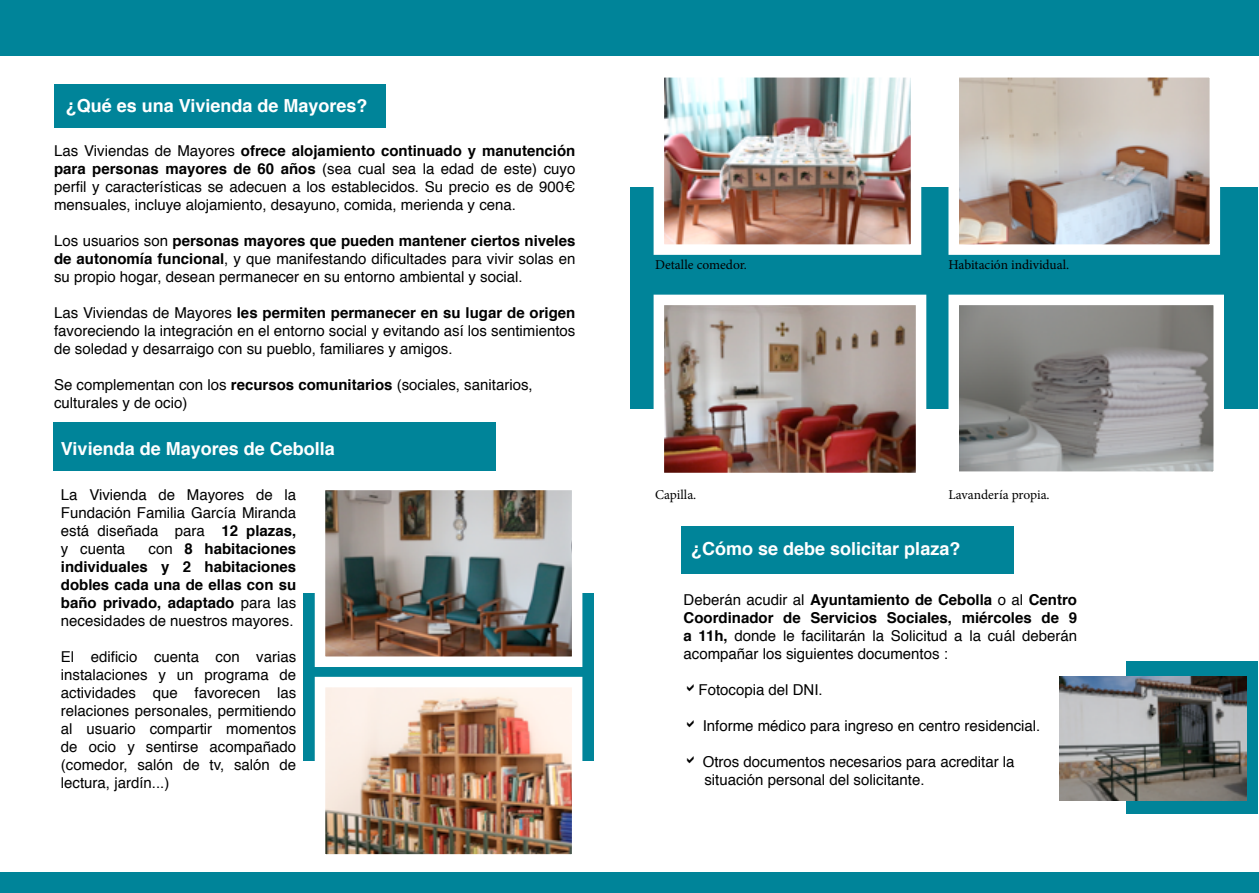
<style>
.page{position:relative;width:1259px;height:893px;background:#fff}
.page>*{position:absolute;margin:0;border:0;box-sizing:border-box;transform-origin:0 0}
.t1{font:700 18px "Helvetica";color:#fff}
.t2{font:15px/18px "Helvetica";color:#000;text-align:justify}
.t3{font:700 15px/18px "Helvetica";color:#000;text-align:justify}
.t4{font:13.5px "Minion Pro";color:#000}
.s1{font-weight:700}
.s2{font-weight:400}
</style>
<div class="page">
<div style="left:0;top:0;width:1259px;height:55px;background:#008499"></div>
<div style="left:0;top:873px;width:1259px;height:20px;background:#008499"></div>
<div style="left:630px;top:188px;width:628px;height:221px;background:#008499"></div>
<img style="left:664px;top:306px;width:251px;height:166px">
<div style="left:653px;top:295px;width:273px;height:188px;border:10px solid #fff"></div>
<img style="left:959px;top:306px;width:254px;height:165px">
<div style="left:948px;top:295px;width:276px;height:187px;border:10px solid #fff"></div>
<img style="left:959px;top:78px;width:250px;height:166px">
<div style="left:948px;top:67px;width:272px;height:188px;border:10px solid #fff"></div>
<img style="left:664px;top:78px;width:246px;height:166px">
<div style="left:653px;top:67px;width:268px;height:188px;border:10px solid #fff"></div>
<div style="left:54px;top:84px;width:332px;height:44px;background:#008499"></div>
<div style="left:54px;top:423px;width:442px;height:48px;background:#008499"></div>
<div style="left:681px;top:526px;width:332px;height:47px;background:#008499"></div>
<div style="left:303px;top:593px;width:291px;height:167px;background:#008499"></div>
<img style="left:326px;top:688px;width:245px;height:166px">
<div style="left:315px;top:677px;width:267px;height:188px;border:10px solid #fff"></div>
<img style="left:326px;top:491px;width:245px;height:165px">
<div style="left:315px;top:480px;width:267px;height:187px;border:10px solid #fff"></div>
<div style="left:1127px;top:661px;width:131px;height:152px;background:#008499"></div>
<img style="left:1059px;top:677px;width:187px;height:124px">
<p class="t1" style="left:66px;top:91px;width:303px">¿Qué es una Vivienda de Mayores?</p>
<p class="t2" style="left:54px;top:143px;width:523px">Las Viviendas de Mayores <span class="s1">ofrece alojamiento continuado y manutención para personas mayores de 60 años</span> (sea cual sea la edad de este) cuyo perfil y características se adecuen a los establecidos. Su precio es de 900€ mensuales, incluye alojamiento, desayuno, comida, merienda y cena.</p>
<p class="t2" style="left:54px;top:233px;width:523px">Los usuarios son <span class="s1">personas mayores que pueden mantener ciertos niveles de autonomía funcional</span>, y que manifestando dificultades para vivir solas en su propio hogar, desean permanecer en su entorno ambiental y social.</p>
<p class="t2" style="left:54px;top:305px;width:523px">Las Viviendas de Mayores <span class="s1">les permiten permanecer en su lugar de origen </span>favoreciendo la integración en el entorno social y evitando así los sentimientos de soledad y desarraigo con su pueblo, familiares y amigos.</p>
<p class="t2" style="left:54px;top:377px;width:480px">Se complementan con los <span class="s1">recursos comunitarios</span> (sociales, sanitarios, culturales y de ocio)</p>
<p class="t1" style="left:61px;top:434px;width:275px">Vivienda de Mayores de Cebolla</p>
<p class="t2" style="left:61px;top:487px;width:237px">La Vivienda de Mayores de la Fundación Familia García Miranda está diseñada para <span class="s1">12 plazas, </span>y cuenta</p>
<p class="t3" style="left:61px;top:540px;width:237px;text-indent:88px"><span class="s2">con</span> 8 habitaciones individuales y 2 habitaciones dobles cada una de ellas con su baño privado, adaptado <span class="s2">para las necesidades de nuestros mayores.</span></p>
<p class="t2" style="left:61px;top:649px;width:237px">El edificio cuenta con varias instalaciones y un programa de actividades que favorecen las relaciones personales, permitiendo al usuario compartir momentos de ocio y sentirse acompañado (comedor, salón de tv, salón de lectura, jardín...)</p>
<p class="t4" style="left:655px;top:256px;width:93px">Detalle comedor.</p>
<p class="t4" style="left:948px;top:256px;width:122px">Habitación individual.</p>
<p class="t4" style="left:655px;top:486px;width:43px">Capilla.</p>
<p class="t4" style="left:948px;top:486px;width:103px">Lavandería propia.</p>
<p class="t1" style="left:691px;top:534px;width:271px">¿Cómo se debe solicitar plaza?</p>
<p class="t2" style="left:683px;top:591px;width:395px">Deberán acudir al <span class="s1">Ayuntamiento de Cebolla</span> o al <span class="s1">Centro Coordinador de Servicios Sociales, miércoles de 9 a 11h,</span> donde le facilitarán la Solicitud a la cuál deberán acompañar los siguientes documentos :</p>
<p class="t2" style="left:698px;top:681px;width:126px">Fotocopia del DNI.</p>
<p class="t2" style="left:702px;top:717px;width:339px">Informe médico para ingreso en centro residencial.</p>
<p class="t2" style="left:702px;top:753px;width:313px">Otros documentos necesarios para acreditar la</p>
<p class="t2" style="left:704px;top:771px;width:222px">situación personal del solicitante.</p>
</div>
